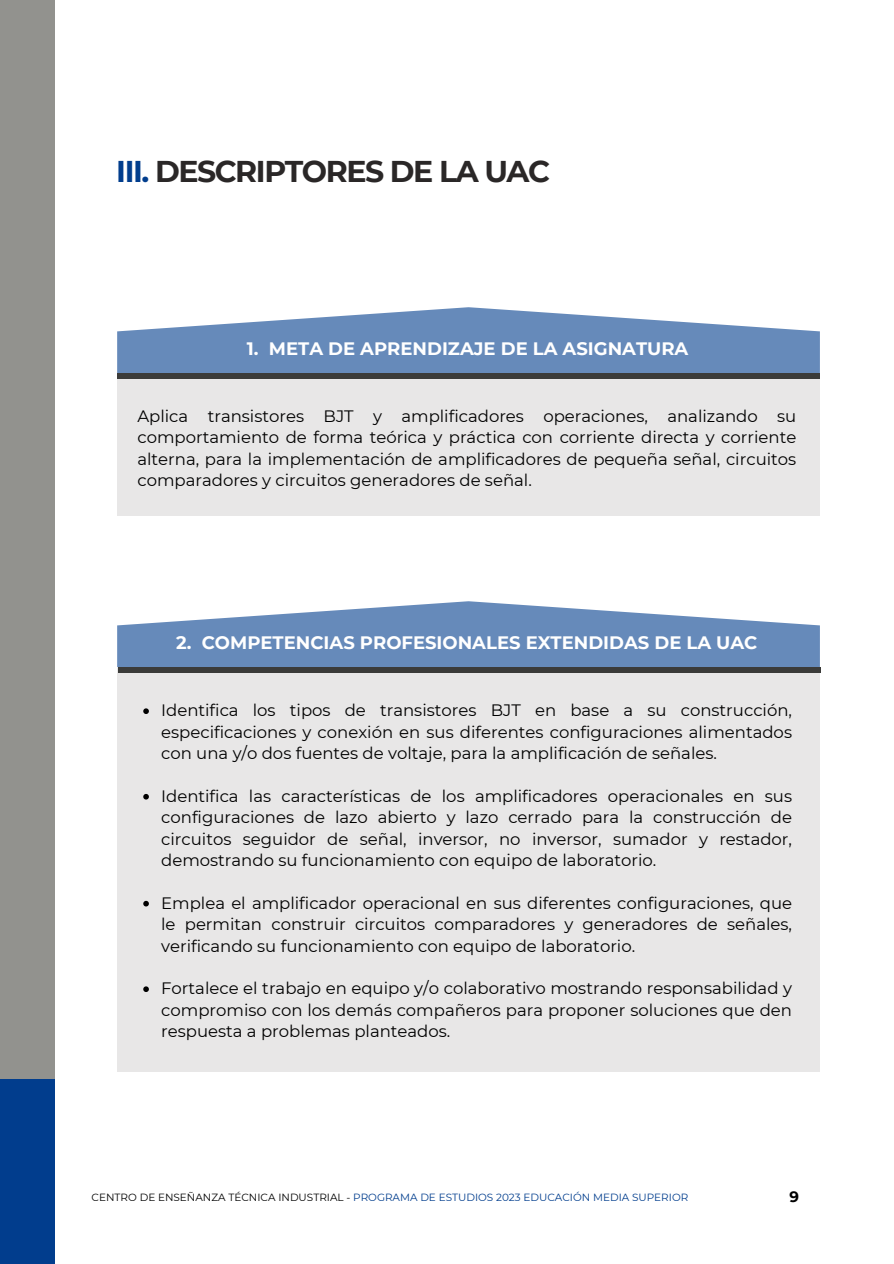
<style>
.page{position:relative;width:894px;height:1264px;background:#fff}
.page>*{position:absolute;margin:0;border:0;box-sizing:border-box;transform-origin:0 0}
.t1{font:700 30px "Montserrat";letter-spacing:-.05em;color:#2a2727}
.t2{font:700 18px "Montserrat";color:#fff}
.t3{font:16.5px/21.3px "Montserrat";color:#000;text-align:justify}
.t4{font:700 15px "Montserrat";color:#000}
.t5{font:10.5px "Montserrat";color:#013d8d}
.s1{color:#013d8d}
.s2{color:#000}
</style>
<div class="page">
<div style="left:0;top:0;width:55px;height:1078px;background:#92928e"></div>
<div style="left:0;top:1078px;width:55px;height:185px;background:#013d8d"></div>
<svg style="left:117px;top:307px;width:702px;height:66px;fill:#668aba"></svg>
<svg style="left:117px;top:601px;width:702px;height:66px;fill:#668aba"></svg>
<div style="left:117px;top:373px;width:702px;height:143px;background:#e8e7e7"></div>
<div style="left:117px;top:667px;width:702px;height:404px;background:#e8e7e7"></div>
<div style="left:117px;top:373px;width:702px;height:6px;background:#3b3b39"></div>
<div style="left:118px;top:667px;width:702px;height:6px;background:#3b3b39"></div>
<svg style="left:143px;top:708px;width:6px;height:6px"></svg>
<svg style="left:143px;top:794px;width:6px;height:5px"></svg>
<svg style="left:143px;top:900px;width:6px;height:6px"></svg>
<svg style="left:143px;top:986px;width:6px;height:6px"></svg>
<h1 class="t1" style="left:116px;top:153px;width:435px"><span class="s1">III.</span> DESCRIPTORES DE LA UAC</h1>
<p class="t2" style="left:247px;top:337px;width:443px">1. META DE APRENDIZAJE DE LA ASIGNATURA</p>
<h2 class="t3" style="left:137px;top:405px;width:660px">Aplica transistores BJT y amplificadores operaciones, analizando su comportamiento de forma teórica y práctica con corriente directa y corriente alterna, para la implementación de amplificadores de pequeña señal, circuitos comparadores y circuitos generadores de señal.</h2>
<p class="t2" style="left:176px;top:631px;width:582px">2. COMPETENCIAS PROFESIONALES EXTENDIDAS DE LA UAC</p>
<h3 class="t3" style="left:161px;top:699px;width:632px">Identifica los tipos de transistores BJT en base a su construcción, especificaciones y conexión en sus diferentes configuraciones alimentados con una y/o dos fuentes de voltaje, para la amplificación de señales.</h3>
<h2 class="t3" style="left:161px;top:785px;width:632px">Identifica las características de los amplificadores operacionales en sus configuraciones de lazo abierto y lazo cerrado para la construcción de circuitos seguidor de señal, inversor, no inversor, sumador y restador, demostrando su funcionamiento con equipo de laboratorio.</h2>
<p class="t3" style="left:161px;top:892px;width:632px">Emplea el amplificador operacional en sus diferentes configuraciones, que le permitan construir circuitos comparadores y generadores de señales, verificando su funcionamiento con equipo de laboratorio.</p>
<p class="t3" style="left:161px;top:977px;width:632px">Fortalece el trabajo en equipo y/o colaborativo mostrando responsabilidad y compromiso con los demás compañeros para proponer soluciones que den respuesta a problemas planteados.</p>
<p class="t5" style="left:92px;top:1191px;width:598px"><span class="s2">CENTRO DE ENSEÑANZA TÉCNICA INDUSTRIAL -</span> PROGRAMA DE ESTUDIOS 2023 EDUCACIÓN MEDIA SUPERIOR</p>
<p class="t4" style="left:789px;top:1187px;width:11px">9</p>
</div>
